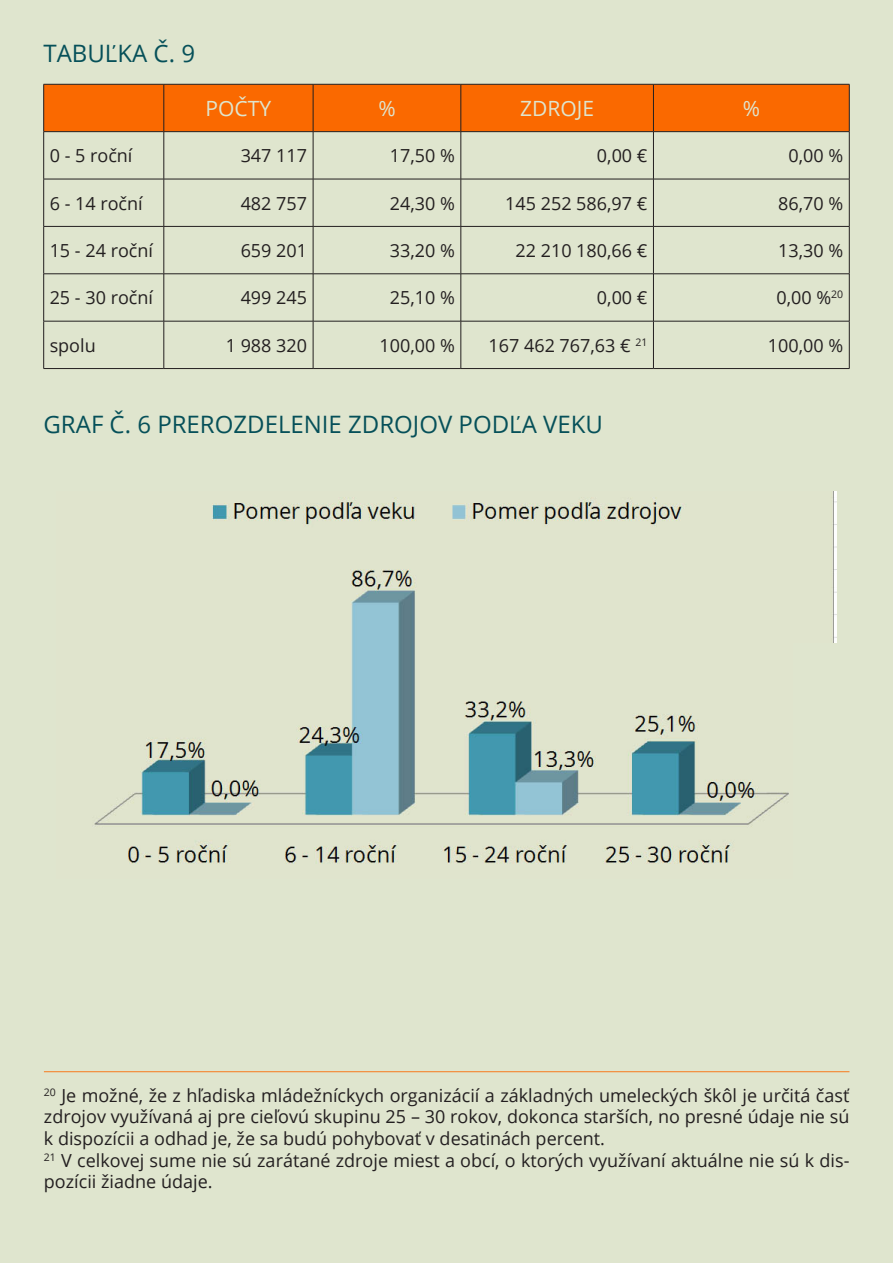
<style>
.page{position:relative;width:893px;height:1263px;background:#dfe5ce}
.page>*{position:absolute;margin:0;border:0;box-sizing:border-box;transform-origin:0 0}
.t1{font:24px "Open Sans";color:#065059}
.t2{font:21px "Open Sans";color:#dfe5ce}
.t3{font:18px/21.6px "Open Sans";color:#231f20;text-align:justify}
</style>
<div class="page">
<img style="left:94px;top:491px;width:742px;height:373px">
<div style="left:44px;top:85px;width:805px;height:46px;background:#fa6900"></div>
<hr style="left:164px;top:84px;width:1px;height:47px;background:#231f20">
<hr style="left:164px;top:132px;width:1px;height:47px;background:#231f20">
<hr style="left:164px;top:179px;width:1px;height:47px;background:#231f20">
<hr style="left:164px;top:227px;width:1px;height:47px;background:#231f20">
<hr style="left:164px;top:274px;width:1px;height:47px;background:#231f20">
<hr style="left:164px;top:321px;width:1px;height:47px;background:#231f20">
<hr style="left:313px;top:84px;width:1px;height:47px;background:#231f20">
<hr style="left:313px;top:132px;width:1px;height:47px;background:#231f20">
<hr style="left:313px;top:179px;width:1px;height:47px;background:#231f20">
<hr style="left:313px;top:227px;width:1px;height:47px;background:#231f20">
<hr style="left:313px;top:274px;width:1px;height:47px;background:#231f20">
<hr style="left:313px;top:321px;width:1px;height:47px;background:#231f20">
<hr style="left:461px;top:84px;width:1px;height:47px;background:#231f20">
<hr style="left:461px;top:132px;width:1px;height:47px;background:#231f20">
<hr style="left:461px;top:179px;width:1px;height:47px;background:#231f20">
<hr style="left:461px;top:227px;width:1px;height:47px;background:#231f20">
<hr style="left:461px;top:274px;width:1px;height:47px;background:#231f20">
<hr style="left:461px;top:321px;width:1px;height:47px;background:#231f20">
<hr style="left:653px;top:84px;width:1px;height:47px;background:#231f20">
<hr style="left:653px;top:132px;width:1px;height:47px;background:#231f20">
<hr style="left:653px;top:179px;width:1px;height:47px;background:#231f20">
<hr style="left:653px;top:227px;width:1px;height:47px;background:#231f20">
<hr style="left:653px;top:274px;width:1px;height:47px;background:#231f20">
<hr style="left:653px;top:321px;width:1px;height:47px;background:#231f20">
<hr style="left:44px;top:84px;width:120px;height:1px;background:#231f20">
<hr style="left:43px;top:84px;width:1px;height:47px;background:#231f20">
<hr style="left:164px;top:84px;width:149px;height:1px;background:#231f20">
<hr style="left:313px;top:84px;width:148px;height:1px;background:#231f20">
<hr style="left:461px;top:84px;width:192px;height:1px;background:#231f20">
<hr style="left:653px;top:84px;width:196px;height:1px;background:#231f20">
<hr style="left:849px;top:84px;width:1px;height:47px;background:#231f20">
<hr style="left:44px;top:131px;width:120px;height:1px;background:#231f20">
<hr style="left:43px;top:132px;width:1px;height:47px;background:#231f20">
<hr style="left:164px;top:131px;width:149px;height:1px;background:#231f20">
<hr style="left:313px;top:131px;width:148px;height:1px;background:#231f20">
<hr style="left:461px;top:131px;width:192px;height:1px;background:#231f20">
<hr style="left:653px;top:131px;width:196px;height:1px;background:#231f20">
<hr style="left:849px;top:132px;width:1px;height:47px;background:#231f20">
<hr style="left:461px;top:274px;width:192px;height:1px;background:#231f20">
<hr style="left:44px;top:179px;width:120px;height:1px;background:#231f20">
<hr style="left:43px;top:179px;width:1px;height:47px;background:#231f20">
<hr style="left:164px;top:179px;width:149px;height:1px;background:#231f20">
<hr style="left:313px;top:179px;width:148px;height:1px;background:#231f20">
<hr style="left:461px;top:179px;width:192px;height:1px;background:#231f20">
<hr style="left:653px;top:179px;width:196px;height:1px;background:#231f20">
<hr style="left:849px;top:179px;width:1px;height:47px;background:#231f20">
<hr style="left:461px;top:321px;width:192px;height:1px;background:#231f20">
<hr style="left:44px;top:226px;width:120px;height:1px;background:#231f20">
<hr style="left:43px;top:227px;width:1px;height:47px;background:#231f20">
<hr style="left:164px;top:226px;width:149px;height:1px;background:#231f20">
<hr style="left:313px;top:226px;width:148px;height:1px;background:#231f20">
<hr style="left:461px;top:226px;width:192px;height:1px;background:#231f20">
<hr style="left:653px;top:226px;width:196px;height:1px;background:#231f20">
<hr style="left:849px;top:227px;width:1px;height:47px;background:#231f20">
<hr style="left:44px;top:274px;width:120px;height:1px;background:#231f20">
<hr style="left:43px;top:274px;width:1px;height:47px;background:#231f20">
<hr style="left:164px;top:274px;width:149px;height:1px;background:#231f20">
<hr style="left:313px;top:274px;width:148px;height:1px;background:#231f20">
<hr style="left:653px;top:274px;width:196px;height:1px;background:#231f20">
<hr style="left:849px;top:274px;width:1px;height:47px;background:#231f20">
<hr style="left:44px;top:321px;width:120px;height:1px;background:#231f20">
<hr style="left:43px;top:321px;width:1px;height:47px;background:#231f20">
<hr style="left:164px;top:321px;width:149px;height:1px;background:#231f20">
<hr style="left:313px;top:321px;width:148px;height:1px;background:#231f20">
<hr style="left:653px;top:321px;width:196px;height:1px;background:#231f20">
<hr style="left:849px;top:321px;width:1px;height:47px;background:#231f20">
<hr style="left:44px;top:368px;width:120px;height:1px;background:#231f20">
<hr style="left:164px;top:368px;width:149px;height:1px;background:#231f20">
<hr style="left:313px;top:368px;width:148px;height:1px;background:#231f20">
<hr style="left:461px;top:368px;width:192px;height:1px;background:#231f20">
<hr style="left:653px;top:368px;width:196px;height:1px;background:#231f20">
<hr style="left:44px;top:1071px;width:805px;height:1px;background:#f48631">
<div style="left:794px;top:643px;width:90px;height:416px;background:#dfe5ce"></div>
<p class="t1" style="left:44px;top:37px;width:153px">TABUĽKA Č. 9</p>
<p class="t2" style="left:206px;top:94px;width:67px">POČTY</p>
<p class="t2" style="left:378px;top:94px;width:19px">%</p>
<p class="t2" style="left:520px;top:94px;width:75px">ZDROJE</p>
<p class="t2" style="left:743px;top:94px;width:19px">%</p>
<p class="t3" style="left:50px;top:144px;width:84px">0 - 5 roční</p>
<p class="t3" style="left:241px;top:144px;width:68px">347 117</p>
<p class="t3" style="left:390px;top:144px;width:67px">17,50 %</p>
<p class="t3" style="left:597px;top:144px;width:52px">0,00 €</p>
<p class="t3" style="left:788px;top:144px;width:56px">0,00 %</p>
<p class="t3" style="left:50px;top:192px;width:95px">6 - 14 roční</p>
<p class="t3" style="left:241px;top:192px;width:68px">482 757</p>
<p class="t3" style="left:390px;top:192px;width:67px">24,30 %</p>
<p class="t3" style="left:505px;top:192px;width:144px">145 252 586,97 €</p>
<p class="t3" style="left:778px;top:192px;width:67px">86,70 %</p>
<p class="t3" style="left:50px;top:239px;width:105px">15 - 24 roční</p>
<p class="t3" style="left:241px;top:239px;width:68px">659 201</p>
<p class="t3" style="left:390px;top:239px;width:67px">33,20 %</p>
<p class="t3" style="left:515px;top:239px;width:134px">22 210 180,66 €</p>
<p class="t3" style="left:778px;top:239px;width:67px">13,30 %</p>
<p class="t3" style="left:50px;top:287px;width:105px">25 - 30 roční</p>
<p class="t3" style="left:241px;top:287px;width:68px">499 245</p>
<p class="t3" style="left:390px;top:287px;width:67px">25,10 %</p>
<p class="t3" style="left:597px;top:287px;width:52px">0,00 €</p>
<p class="t3" style="left:776px;top:287px;width:68px">0,00 %<sup>20</sup></p>
<p class="t3" style="left:50px;top:334px;width:48px">spolu</p>
<p class="t3" style="left:226px;top:334px;width:83px">1 988 320</p>
<p class="t3" style="left:379px;top:334px;width:77px">100,00 %</p>
<p class="t3" style="left:488px;top:334px;width:160px">167 462 767,63 € <sup>21</sup></p>
<p class="t3" style="left:768px;top:334px;width:77px">100,00 %</p>
<p class="t1" style="left:44px;top:408px;width:561px">GRAF Č. 6 PREROZDELENIE ZDROJOV PODĽA VEKU</p>
<p class="t3" style="left:44px;top:1084px;width:807px"><sup>20</sup> Je možné, že z hľadiska mládežníckych organizácií a základných umeleckých škôl je určitá časť zdrojov využívaná aj pre cieľovú skupinu 25 – 30 rokov, dokonca starších, no presné údaje nie sú k dispozícii a odhad je, že sa budú pohybovať v desatinách percent.</p>
<p class="t3" style="left:44px;top:1149px;width:807px"><sup>21</sup> V celkovej sume nie sú zarátané zdroje miest a obcí, o ktorých využívaní aktuálne nie sú k dis&shy;pozícii žiadne údaje.</p>
</div>
